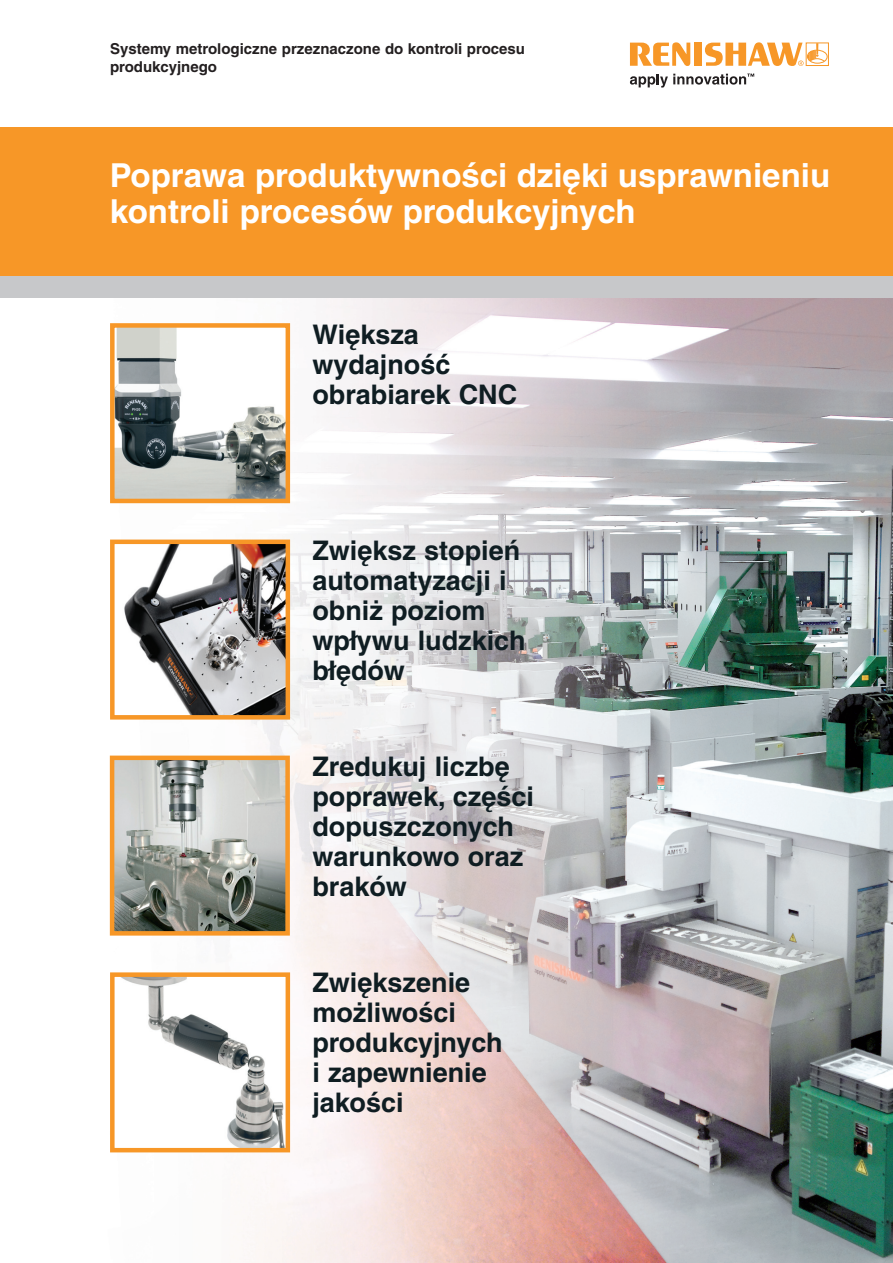
<style>
.page{position:relative;width:893px;height:1263px;background:#fff}
.page>*{position:absolute;margin:0;border:0;box-sizing:border-box;transform-origin:0 0}
.t1{font:700 33px/36px "Helvetica CE";color:#fff}
.t2{font:700 27px/30px "Helvetica CE";color:#0f1d22}
.t3{font:700 15px/18px "Helvetica CE";color:#231f20}
.s1{font-family:"Helvetica"}
</style>
<div class="page">
<img style="left:4px;top:297px;width:889px;height:966px">
<div style="left:4px;top:276px;width:889px;height:21px;background:#c7c8ca"></div>
<div style="left:806px;top:43px;width:23px;height:23px;border:1px solid #f79727"></div>
<div style="left:807px;top:50px;width:20px;height:14px;border:1px solid #f79727;border-radius:50%"></div>
<svg style="left:630px;top:42px;width:195px;height:46px"></svg>
<img style="left:115px;top:544px;width:170px;height:170px">
<div style="left:110px;top:539px;width:180px;height:180px;border:4px solid #f79727"></div>
<img style="left:115px;top:760px;width:170px;height:170px">
<div style="left:110px;top:755px;width:180px;height:180px;border:4px solid #f79727"></div>
<img style="left:115px;top:977px;width:170px;height:170px">
<div style="left:110px;top:972px;width:180px;height:180px;border:4px solid #f79727"></div>
<img style="left:115px;top:328px;width:170px;height:170px">
<div style="left:110px;top:323px;width:180px;height:180px;border:4px solid #f79727"></div>
<div style="left:0;top:127px;width:893px;height:149px;background:#f79727"></div>
<p class="t3" style="left:110px;top:39px;width:416px">Systemy metrologiczne przeznaczone do kontroli procesu produkcyjnego</p>
<p class="t1" style="left:110px;top:157px;width:722px">Poprawa produktywności dzięki usprawnieniu kontroli procesów produkcyjnych</p>
<p class="t2" style="left:312px;top:320px;width:206px">Większa wydajność obrabiarek CNC</p>
<p class="t2" style="left:312px;top:536px;width:215px">Zwiększ stopień automatyzacji i obniż poziom wpływu ludzkich błędów</p>
<p class="t2" style="left:312px;top:752px;width:223px">Zredukuj liczbę poprawek, części dopuszczonych warunkowo oraz <span class="s1">braków</span></p>
<p class="t2" style="left:312px;top:968px;width:192px">Zwiększenie możliwości produkcyjnych i zapewnienie <span class="s1">j</span>akości</p>
</div>
